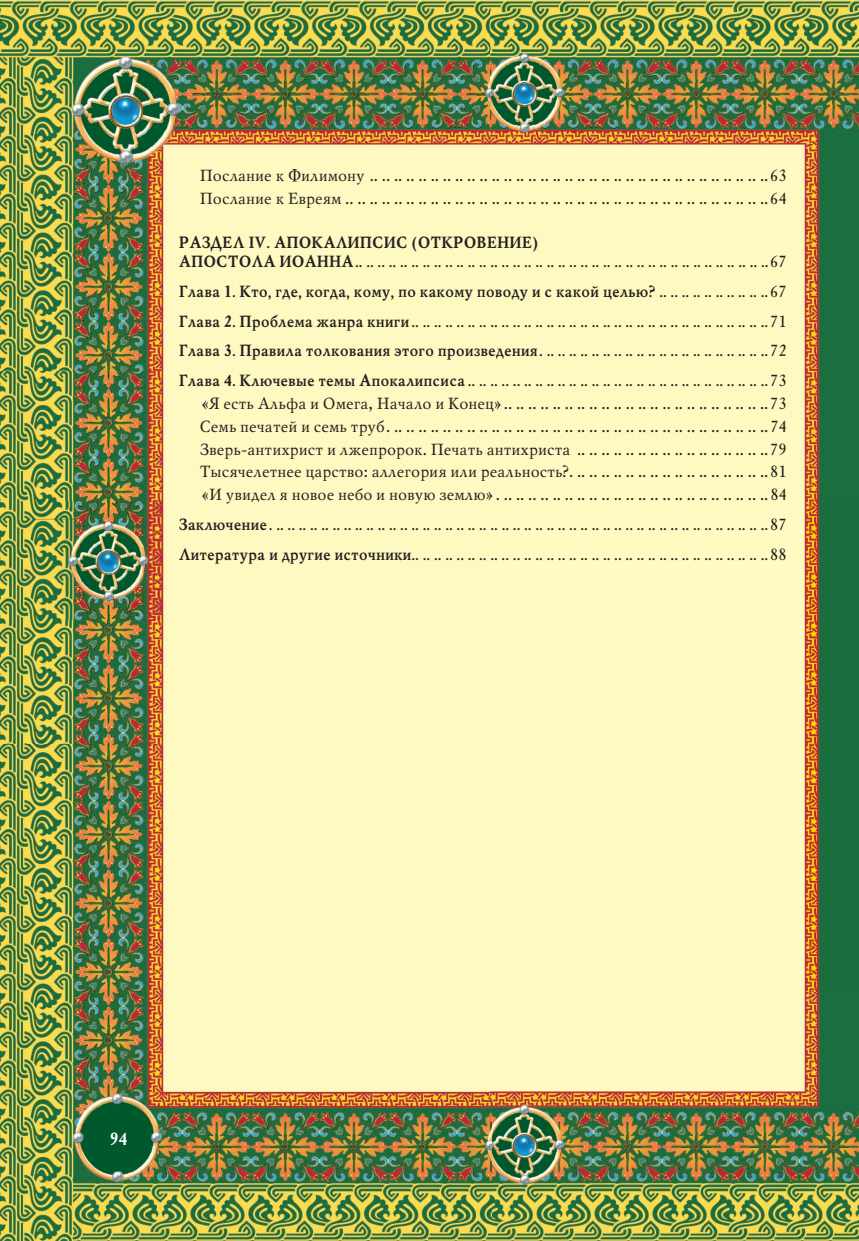
<style>
.page{position:relative;width:859px;height:1241px;background:#fff}
.page>*{position:absolute;margin:0;border:0;box-sizing:border-box;transform-origin:0 0}
.t1{font:700 17.5px "Mysl";color:#fff}
.t2{font:700 16.1px/29.8px "Mysl";color:#231f20}
.t3{font:16.1px/22.8px "Mysl";color:#231f20}
.s1{font-weight:400}
</style>
<div class="page">
<img style="left:0;top:0;width:858px;height:1240px">
<hr style="left:858px;top:0;width:1px;height:1240px;background:#fffac1">
<p class="t3" style="left:200px;top:166px;width:588px">Послание к Филимону .. .. .. .. .. .. .. .. .. .. .. .. .. .. .. .. .. .. .. .. .. .. .. .. .. .. .. .. .. .. .. .. ..63<br>Послание к Евреям .. .. .. .. .. .. .. .. .. .. .. .. .. .. .. .. .. .. .. .. .. .. .. .. .. .. .. .. .. .. .. .. .. .. ..64</p>
<p class="t2" style="left:179px;top:233px;width:609px;line-height:19.2px">РАЗДЕЛ IV. АПОКАЛИПСИС (ОТКРОВЕНИЕ)<br>АПОСТОЛА ИОАННА.. .. .. .. .. .. .. .. .. .. .. .. .. .. .. .. .. .. .. .. .. .. .. .. .. .. .. .. .. .. .. .. .. .. .. .. ..<span class="s1">67</span></p>
<p class="t2" style="left:179px;top:276px;width:609px;text-align:justify">Глава 1. Кто, где, когда, кому, по какому поводу и с какой целью? .. .. .. .. .. .. .. .. .. .. <span class="s1">67<br></span>Глава 2. Проблема жанра книги .. .. .. .. .. .. .. .. .. .. .. .. .. .. .. .. .. .. .. .. .. .. .. .. .. .. .. .. .. .. .. .. <span class="s1">71<br></span>Глава 3. Правила толкования этого произведения . .. .. .. .. .. .. .. .. .. .. .. .. .. .. .. .. .. .. .. .. <span class="s1">72<br></span>Глава 4. Ключевые темы Апокалипсиса .. .. .. .. .. .. .. .. .. .. .. .. .. .. .. .. .. .. .. .. .. .. .. .. .. .. .. <span class="s1">73</span></p>
<p class="t3" style="left:200px;top:393px;width:588px;text-align:justify">«Я есть Альфа и Омега, Начало и Конец».. .. .. .. .. .. .. .. .. .. .. .. .. .. .. .. .. .. .. .. .. ..73<br>Семь печатей и семь труб . .. .. .. .. .. .. .. .. .. .. .. .. .. .. .. .. .. .. .. .. .. .. .. .. .. .. .. .. .. .. ..74<br>Зверь-антихрист и лжепророк. Печать антихриста .. .. .. .. .. .. .. .. .. .. .. .. .. .. .. ..79<br>Тысячелетнее царство: аллегория или реальность?. .. .. .. .. .. .. .. .. .. .. .. .. .. .. .. ..81 «И увидел я новое небо и новую землю» . .. .. .. .. .. .. .. .. .. .. .. .. .. .. .. .. .. .. .. .. .. ..84</p>
<p class="t2" style="left:179px;top:509px;width:609px">Заключение . .. .. .. .. .. .. .. .. .. .. .. .. .. .. .. .. .. .. .. .. .. .. .. .. .. .. .. .. .. .. .. .. .. .. .. .. .. .. .. .. .. .. .. .. <span class="s1">87<br></span>Литература и другие источники.. .. .. .. .. .. .. .. .. .. .. .. .. .. .. .. .. .. .. .. .. .. .. .. .. .. .. .. .. .. .. .. <span class="s1">88</span></p>
<p class="t1" style="left:110px;top:1128px;width:19px">94</p>
</div>
